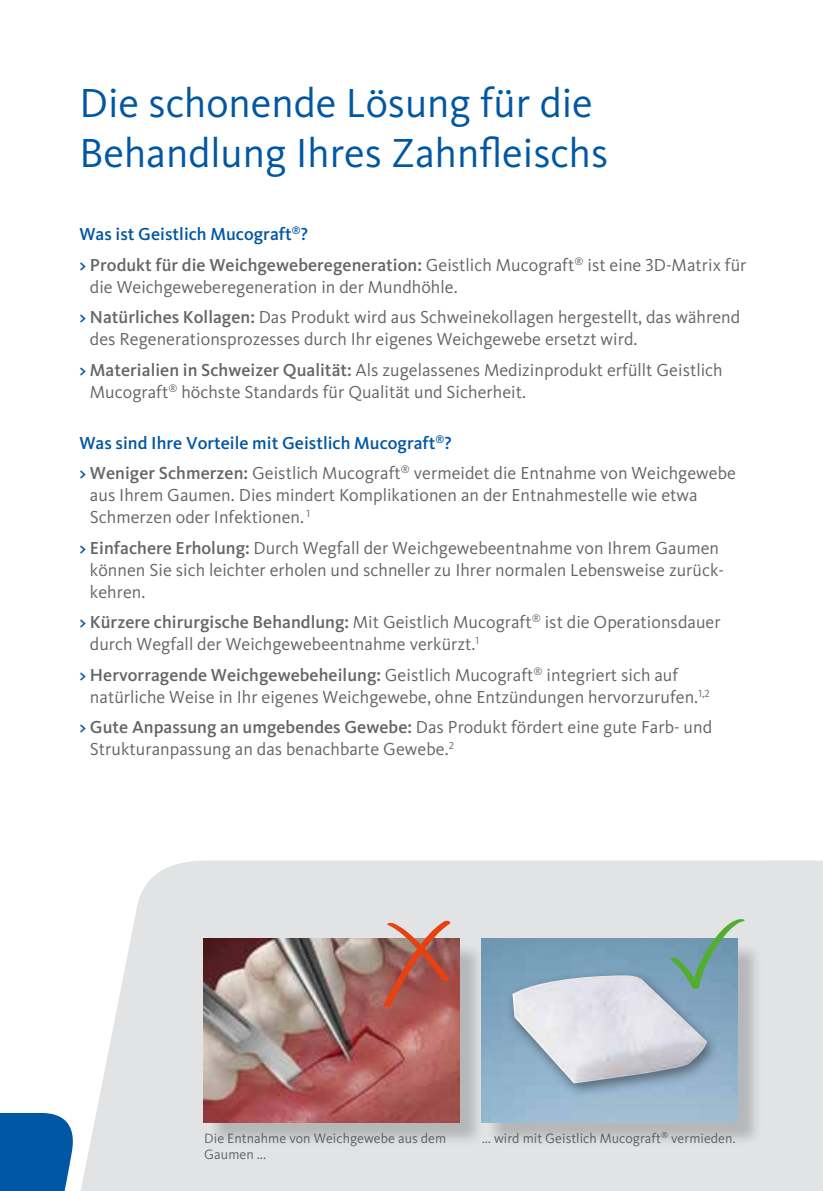
<style>
.page{position:relative;width:823px;height:1191px;background:#fff}
.page>*{position:absolute;margin:0;border:0;box-sizing:border-box;transform-origin:0 0}
.t1{font:42px/50.4px "Kievit OT";color:#0057a3}
.t2{font:18px/22px "Kievit OT";color:#646567}
.t3{font:500 18px/30.6px "Kievit OT";color:#646567}
.t4{font:14px/16px "Kievit OT";color:#646567}
.s1{color:#0057a3}
.s2{font-weight:400}
.s3{font-weight:500;color:#0057a3}
.s4{font-weight:500}
</style>
<div class="page">
<div style="left:816px;top:860px;width:6px;height:331px;background:#e3e4e4"></div>
<svg style="left:81px;top:860px;width:735px;height:331px;background:#e3e5e6"></svg>
<div style="left:484px;top:942px;width:278px;height:205px;background:#000;opacity:.2"></div>
<img style="left:481px;top:939px;width:256px;height:183px">
<div style="left:504px;top:969px;width:215px;height:129px;background:#000;opacity:.43"></div>
<img style="left:512px;top:975px;width:194px;height:108px">
<svg style="left:669px;top:919px;width:76px;height:70px;background:#8fb2b0"></svg>
<div style="left:0;top:1113px;width:73px;height:78px;background:#0057a3"></div>
<div style="left:206px;top:942px;width:278px;height:205px;background:#000;opacity:.2"></div>
<img style="left:203px;top:939px;width:256px;height:183px">
<svg style="left:382px;top:920px;width:68px;height:88px;background:#b36c61"></svg>
<h1 class="t1" style="left:79px;top:77px;width:530px">Die schonende Lösung für die<br>Behandlung Ihres Zahnfleischs</h1>
<p class="t3" style="left:79px;top:219px;width:668px"><span class="s1">Was ist Geistlich Mucograft</span><sup>®</sup><span class="s1">?<br>&gt;</span> Produkt für die Weichgeweberegeneration: <span class="s2">Geistlich Mucograft</span><sup>®</sup> <span class="s2">ist eine 3D-Matrix für</span></p>
<p class="t2" style="left:79px;top:271px;width:662px;line-height:30.6px;text-indent:10px">die Weichgeweberegeneration in der Mundhöhle.<br><span class="s3">&gt;</span> <span class="s4">Natürliches Kollagen:</span> Das Produkt wird aus Schweinekollagen hergestellt, das während</p>
<p class="t2" style="left:79px;top:324px;width:644px;line-height:30.6px;text-indent:10px">des Regenerationsprozesses durch Ihr eigenes Weichgewebe ersetzt wird.<br><span class="s3">&gt;</span> <span class="s4">Materialien in Schweizer Qualität:</span> Als zugelassenes Medizinprodukt erfüllt Geistlich</p>
<p class="t2" style="left:90px;top:380px;width:437px">Mucograft<sup>®</sup> höchste Standards für Qualität und Sicherheit.</p>
<p class="t2" style="left:79px;top:427px;width:657px;line-height:30.4px"><span class="s3">Was sind Ihre Vorteile mit Geistlich Mucograft</span><sup>®</sup><span class="s3">?<br>&gt;</span> <span class="s4">Weniger Schmerzen:</span> Geistlich Mucograft<sup>®</sup> vermeidet die Entnahme von Weichgewebe</p>
<p class="t2" style="left:90px;top:484px;width:609px">aus Ihrem Gaumen. Dies mindert Komplikationen an der Entnahmestelle wie etwa<br>Schmerzen oder Infektionen. <sup>1</sup></p>
<p class="t2" style="left:90px;top:536px;width:635px;text-indent:-10px"><span class="s3">&gt;</span> <span class="s4">Einfachere Erholung:</span> Durch Wegfall der Weichgewebeentnahme von Ihrem Gaumen können Sie sich leichter erholen und schneller zu Ihrer normalen Lebensweise zurück&shy;kehren.</p>
<p class="t2" style="left:90px;top:611px;width:631px;text-indent:-10px"><span class="s3">&gt;</span> <span class="s4">Kürzere chirurgische Behandlung:</span> Mit Geistlich Mucograft<sup>®</sup> ist die Operationsdauer durch Wegfall der Weichgewebeentnahme verkürzt.<sup>1</sup></p>
<p class="t2" style="left:90px;top:663px;width:621px;text-indent:-10px"><span class="s3">&gt;</span> <span class="s4">Hervorragende Weichgewebeheilung:</span> Geistlich Mucograft<sup>®</sup> integriert sich auf natürliche Weise in Ihr eigenes Weichgewebe, ohne Entzündungen hervorzurufen.<sup>1,2</sup></p>
<p class="t2" style="left:90px;top:716px;width:623px;text-indent:-10px"><span class="s3">&gt;</span> <span class="s4">Gute Anpassung an umgebendes Gewebe:</span> Das Produkt fördert eine gute Farb- und<br>Strukturanpassung an das benachbarte Gewebe.<sup>2</sup></p>
<p class="t4" style="left:204px;top:1130px;width:243px">Die Entnahme von Weichgewebe aus dem<br>Gaumen ...</p>
<p class="t4" style="left:481px;top:1130px;width:255px">... wird mit Geistlich Mucograft<sup>®</sup> vermieden.</p>
</div>
